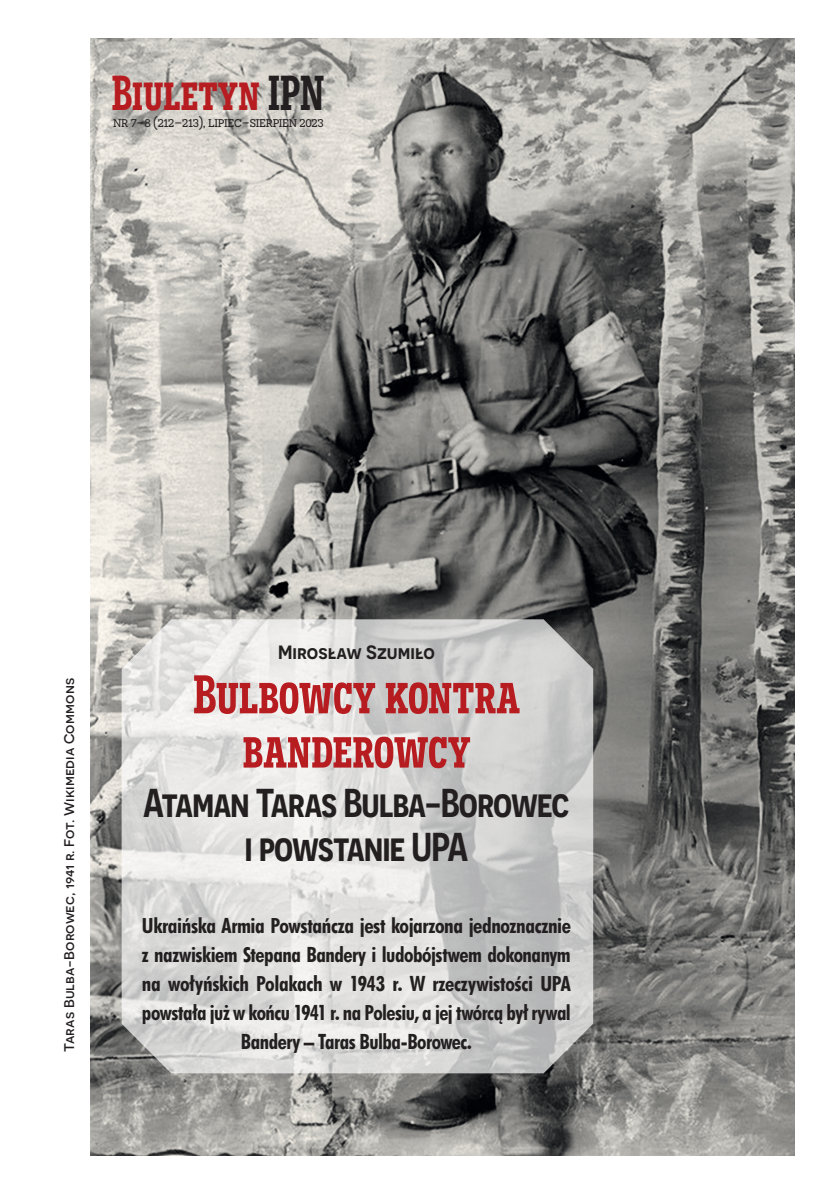
<style>
.page{position:relative;width:834px;height:1191px;background:#fff}
.page>*{position:absolute;margin:0;border:0;box-sizing:border-box;transform-origin:0 0}
.TYTUL{font:600 54.25px/54.2px "Novecentoslabcondensed";letter-spacing:-.01em;color:#b61c20;text-align:center}
.zywa_pagina{font:600 49px "Novecentoslabcondensed";letter-spacing:-.01em;color:#b61c20}
.podtytul{font:600 40.25px/43.8px "Novecentosansnarrow";letter-spacing:-.03em;color:#231f20;text-align:center}
.lid{font:21px/29.1px "Futura Bd Cn EU";letter-spacing:-.02em;color:#231f20;text-align:center}
.autor_tekstu{font:600 19.25px "Novecentosans";color:#231f20}
.PODPIS{font:500 14px "Novecentosanswide";letter-spacing:.01em;color:#231f20}
.zywa_pagina-2{font:14px "Novecentoslab";letter-spacing:-.02em;color:#231f20}
.s1{color:#231f20}
</style>
<div class="page">
<img style="left:90px;top:39px;width:704px;height:1116px">
<svg style="left:122px;top:619px;width:471px;height:454px;background:#d6d6d5"></svg>
<p class="zywa_pagina" style="left:111px;top:64px;width:214px">Biuletyn <span class="s1">IPN</span></p>
<p class="zywa_pagina-2" style="left:113px;top:114px;width:212px">nr 7–8 (212–213), lipiec–sierpień 2023</p>
<p class="PODPIS" style="left:61px;top:1052px;width:375px;rotate:-90deg">Taras Bulba-Borowec, 1941 r. Fot. Wikimedia Commons</p>
<p class="autor_tekstu" style="left:278px;top:640px;width:158px">Mirosław Szumiło</p>
<p class="TYTUL" style="left:193px;top:666px;width:328px">Bulbowcy kontra banderowcy</p>
<p class="podtytul" style="left:143px;top:781px;width:428px">Ataman Taras Bulba-Borowec i powstanie UPA</p>
<p class="lid" style="left:142px;top:912px;width:430px">Ukraińska Armia Powstańcza jest kojarzona jednoznacznie z nazwiskiem Stepana Bandery i ludobójstwem dokonanym na wołyńskich Polakach w 1943 r. W rzeczywistości UPA powstała już w końcu 1941 r. na Polesiu, a jej twórcą był rywal Bandery – Taras Bulba-Borowec.</p>
</div>
